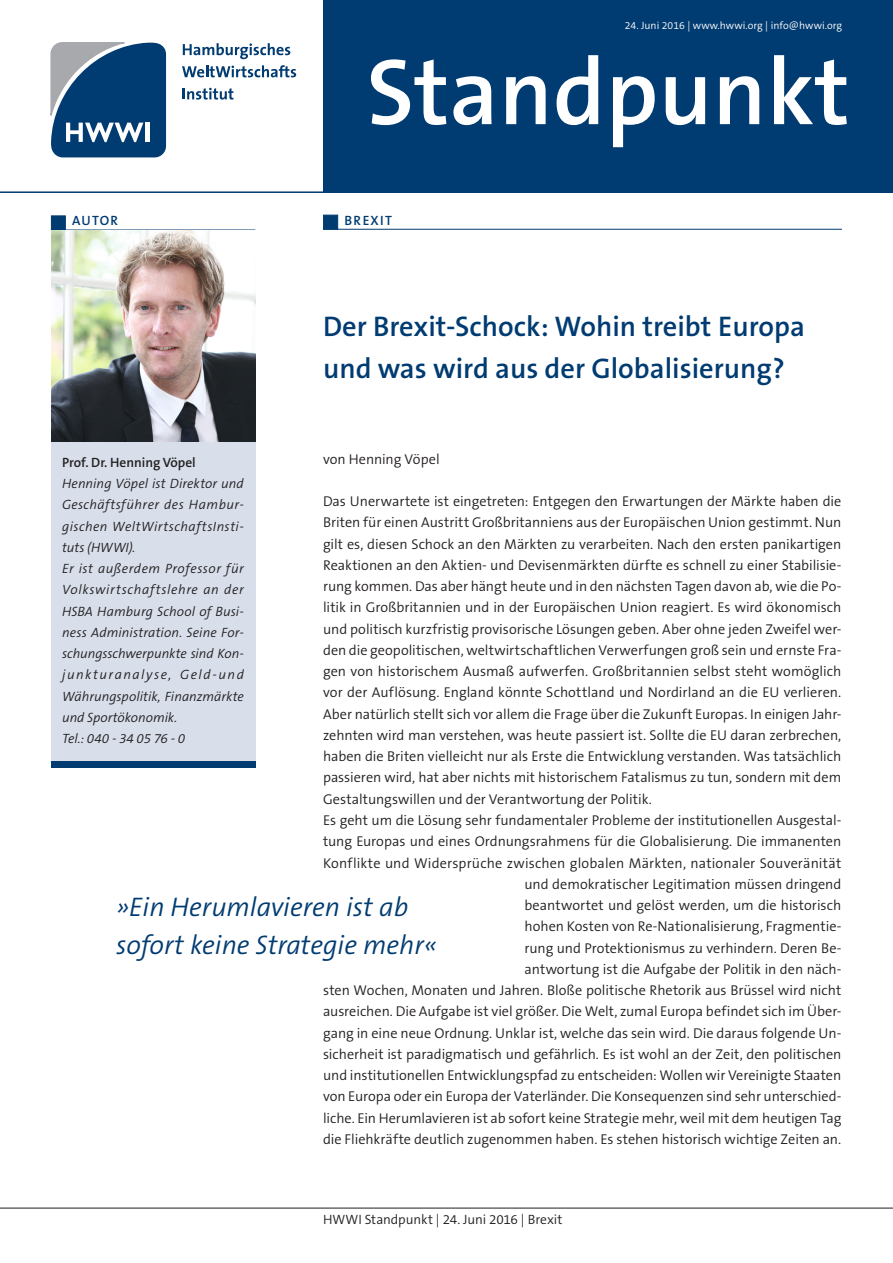
<style>
.page{position:relative;width:893px;height:1263px;background:#fff}
.page>*{position:absolute;margin:0;border:0;box-sizing:border-box;transform-origin:0 0}
.t1{font:600 94.5px "The Sans B6";color:#fff}
.Headline{font:600 28.5px/42.5px "The Sans B6";color:#003b71}
.Bildunterschrift{font:italic 300 27px/37.5px "The Sans B4";color:#003b71}
.Fliesstext{font:300 14.25px/21.3px "The Sans B4";color:#231f20;text-align:justify}
.Editorial{font:italic 300 13.5px/21.3px "The Sans B4";letter-spacing:.005em;color:#231f20;text-align:justify}
.t2{font:300 13.5px "The Sans B4";letter-spacing:-.01em;color:#231f20}
.Fliesstext-2{font:600 13.5px "The Sans B6";color:#231f20}
.Themen{font:600 13.5px "The Sans B6";letter-spacing:.095em;color:#003b71}
.t3{font:300 10.5px "The Sans B4";letter-spacing:.005em;color:#fff}
</style>
<div class="page">
<div style="left:323px;top:0;width:570px;height:191px;background:#003b71"></div>
<svg style="left:183px;top:88px;width:50px;height:12px"></svg>
<svg style="left:182px;top:65px;width:114px;height:12px"></svg>
<svg style="left:183px;top:43px;width:107px;height:16px"></svg>
<svg style="left:50px;top:42px;width:116px;height:115px;background:#346089"></svg>
<hr style="left:0;top:191px;width:893px;height:2px;background:#003b71">
<hr style="left:0;top:1208px;width:893px;height:1px;background:#231f20">
<div style="left:323px;top:215px;width:15px;height:15px;background:#003b71;border:1px solid #003b71"></div>
<hr style="left:323px;top:229px;width:519px;height:1px;background:#003b71">
<div style="left:51px;top:215px;width:15px;height:15px;background:#003b71;border:1px solid #003b71"></div>
<img style="left:51px;top:230px;width:204px;height:212px">
<div style="left:51px;top:442px;width:204px;height:319px;background:#d8dfeb"></div>
<div style="left:51px;top:761px;width:204px;height:6px;background:#003b71"></div>
<p class="t3" style="left:625px;top:20px;width:219px">24. Juni 2016 | www.hwwi.org | info@hwwi.org</p>
<p class="Themen" style="left:72px;top:213px;width:47px">AUTOR</p>
<p class="t1" style="left:367px;top:41px;width:485px">Standpunkt</p>
<p class="Themen" style="left:344px;top:213px;width:49px">BREXIT</p>
<p class="Headline" style="left:323px;top:306px;width:483px">Der Brexit-Schock: Wohin treibt Europa und was wird aus der Globalisierung?</p>
<p class="Fliesstext" style="left:323px;top:448px;width:118px">von Henning Vöpel</p>
<p class="Fliesstext" style="left:323px;top:491px;width:520px">Das Unerwartete ist eingetreten: Entgegen den Erwartungen der Märkte haben die Briten für einen Austritt Großbritanniens aus der Europäischen Union gestimmt. Nun gilt es, diesen Schock an den Märkten zu verarbeiten. Nach den ersten panikartigen Reaktionen an den Aktien- und Devisenmärkten dürfte es schnell zu einer Stabilisie&shy;rung kommen. Das aber hängt heute und in den nächsten Tagen davon ab, wie die Po&shy;litik in Großbritannien und in der Europäischen Union reagiert. Es wird ökonomisch und politisch kurzfristig provisorische Lösungen geben. Aber ohne jeden Zweifel wer&shy;den die geopolitischen, weltwirtschaftlichen Verwerfungen groß sein und ernste Fra&shy;gen von historischem Ausmaß aufwerfen. Großbritannien selbst steht womöglich vor der Auflösung. England könnte Schottland und Nordirland an die EU verlieren.<br>Aber natürlich stellt sich vor allem die Frage über die Zukunft Europas. In einigen Jahr&shy;zehnten wird man verstehen, was heute passiert ist. Sollte die EU daran zerbrechen, haben die Briten vielleicht nur als Erste die Entwicklung verstanden. Was tatsächlich passieren wird, hat aber nichts mit historischem Fatalismus zu tun, sondern mit dem Gestaltungswillen und der Verantwortung der Politik.</p>
<p class="Fliesstext" style="left:323px;top:810px;width:520px;text-align:right">Es geht um die Lösung sehr fundamentaler Probleme der institutionellen Ausgestal&shy;tung Europas und eines Ordnungsrahmens für die Globalisierung. Die immanenten Konflikte und Widersprüche zwischen globalen Märkten, nationaler Souveränität und demokratischer Legitimation müssen dringend<br>beantwortet und gelöst werden, um die historisch<br>hohen Kosten von Re-Nationalisierung, Fragmentie-<br>rung und Protektionismus zu verhindern. Deren Be-<br>antwortung ist die Aufgabe der Politik in den näch-<br>sten Wochen, Monaten und Jahren. Bloße politische Rhetorik aus Brüssel wird nicht ausreichen. Die Aufgabe ist viel größer. Die Welt, zumal Europa befindet sich im Über&shy;gang in eine neue Ordnung. Unklar ist, welche das sein wird. Die daraus folgende Un&shy;sicherheit ist paradigmatisch und gefährlich. Es ist wohl an der Zeit, den politischen und institutionellen Entwicklungspfad zu entscheiden: Wollen wir Vereinigte Staaten von Europa oder ein Europa der Vaterländer. Die Konsequenzen sind sehr unterschied&shy;liche. Ein Herumlavieren ist ab sofort keine Strategie mehr, weil mit dem heutigen Tag die Fliehkräfte deutlich zugenommen haben. Es stehen historisch wichtige Zeiten an.</p>
<p class="Fliesstext-2" style="left:62px;top:455px;width:135px">Prof. Dr. Henning Vöpel</p>
<p class="Editorial" style="left:62px;top:473px;width:183px">Henning Vöpel ist Direktor und Geschäftsführer des Hambur&shy;gischen WeltWirtschaftsInsti&shy;tuts (HWWI).</p>
<p class="Editorial" style="left:62px;top:558px;width:183px">Er ist außerdem Professor für Volkswirtschaftslehre an der HSBA Hamburg School of Busi&shy;ness Administration. Seine For&shy;schungsschwerpunkte sind Kon&shy;junkturanalyse, Geld-und Währungspolitik, Finanzmärkte und Sportökonomik.</p>
<p class="Editorial" style="left:62px;top:728px;width:125px">Tel.: 040 - 34 05 76 - 0</p>
<p class="Bildunterschrift" style="left:116px;top:889px;width:322px">»Ein Herumlavieren ist ab sofort keine Strategie mehr«</p>
<p class="t2" style="left:323px;top:1212px;width:241px">HWWI Standpunkt | 24. Juni 2016 | Brexit</p>
</div>
